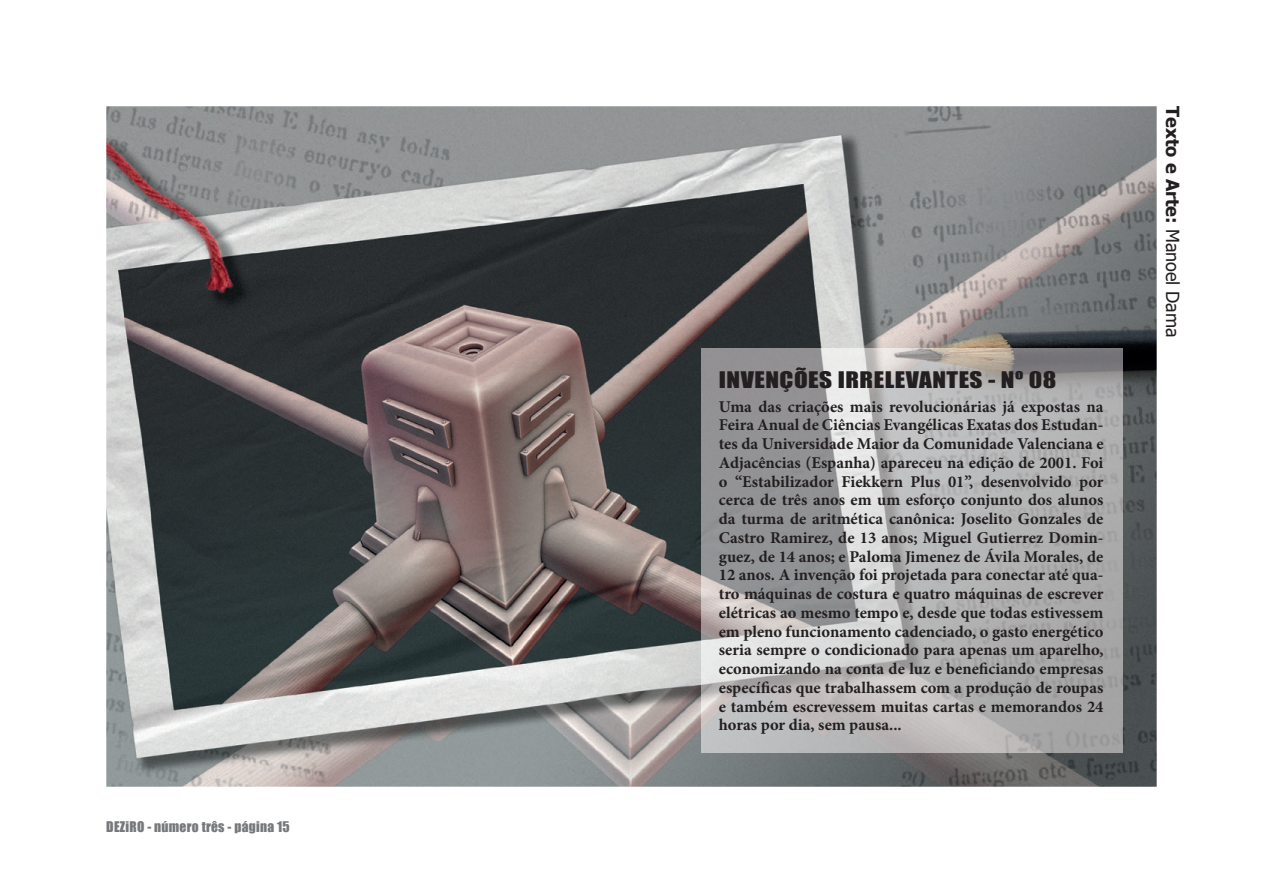
<style>
.page{position:relative;width:1263px;height:893px;background:#fff}
.page>*{position:absolute;margin:0;border:0;box-sizing:border-box;transform-origin:0 0}
.t1{font:21px "Impact";letter-spacing:.02em;color:#231f20;scale:1.2 1}
.t2{font:700 18px "Tahoma";color:#231f20}
.t3{font:700 16.5px/18.8px "Minion Pro";color:#231f20;text-align:justify}
.t4{font:13.5px "Impact";letter-spacing:.02em;color:#76787b}
.s1{font-weight:400}
</style>
<div class="page">
<img style="left:106px;top:106px;width:1051px;height:681px">
<img style="left:701px;top:349px;width:422px;height:404px">
<p class="t4" style="left:106px;top:817px;width:185px">DEZiRO - número três - página 15</p>
<p class="t1" style="left:719px;top:364px;width:283px">INVENÇÕES IRRELEVANTES - Nº 08</p>
<p class="t3" style="left:719px;top:397px;width:386px">Uma das criações mais revolucionárias já expostas na Feira Anual de Ciências Evangélicas Exatas dos Estudan&shy;tes da Universidade Maior da Comunidade Valenciana e Adjacências (Espanha) apareceu na edição de 2001. Foi o “Estabilizador Fiekkern Plus 01”, desenvolvido por cerca de três anos em um esforço conjunto dos alunos da turma de aritmética canônica: Joselito Gonzales de Castro Ramirez, de 13 anos; Miguel Gutierrez Domin&shy;guez, de 14 anos; e Paloma Jimenez de Ávila Morales, de 12 anos. A invenção foi projetada para conectar até qua&shy;tro máquinas de costura e quatro máquinas de escrever elétricas ao mesmo tempo e, desde que todas estivessem em pleno funcionamento cadenciado, o gasto energético seria sempre o condicionado para apenas um aparelho, economizando na conta de luz e beneficiando empresas específicas que trabalhassem com a produção de roupas e também escrevessem muitas cartas e memorandos 24 horas por dia, sem pausa...</p>
<p class="t2" style="left:1185px;top:106px;width:233px;rotate:90deg">Texto e Arte: <span class="s1">Manoel Dama</span></p>
</div>
